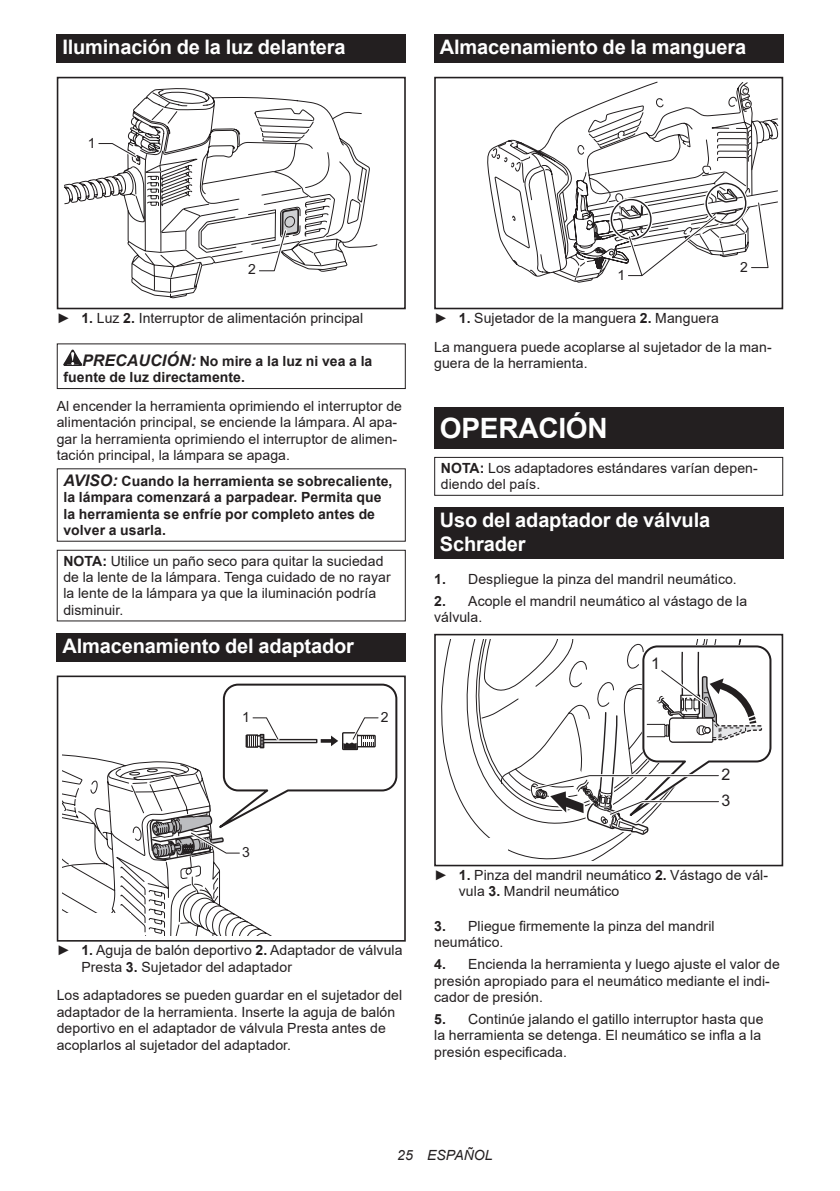
<style>
.page{position:relative;width:840px;height:1191px;background:#fff}
.page>*{position:absolute;margin:0;border:0;box-sizing:border-box;transform-origin:0 0}
.t1{font:700 28px "Arial";letter-spacing:-.01em;color:#fff}
.t2{font:700 20px/23.4px "Arial";letter-spacing:-.01em;color:#fff}
.t3{font:16px/26px "Arial";color:#231f20}
.t4{font:14px/16.4px "Arial";letter-spacing:.005em;color:#231f20}
.t5{font:700 14px/16.4px "Arial";letter-spacing:.005em;color:#231f20}
.t6{font:italic 14px "Arial";letter-spacing:.005em;color:#231f20}
.s1{font-weight:700}
.s2{font-style:italic;font-size:16px}
</style>
<div class="page">
<div style="left:57px;top:34px;width:348px;height:29px;background:#231f20"></div>
<svg style="left:64px;top:88px;width:285px;height:211px"></svg>
<div style="left:57px;top:281px;width:73px;height:28px;background:#fff"></div>
<div style="left:57px;top:77px;width:348px;height:232px;border:2px solid #231f20"></div>
<svg style="left:96px;top:140px;width:44px;height:22px"></svg>
<svg style="left:176px;top:112px;width:201px;height:162px"></svg>
<svg style="left:63px;top:349px;width:19px;height:17px"></svg>
<div style="left:57px;top:343px;width:348px;height:46px;border:1px solid #231f20"></div>
<div style="left:57px;top:550px;width:348px;height:71px;border:1px solid #231f20"></div>
<div style="left:57px;top:633px;width:348px;height:28px;background:#231f20"></div>
<div style="left:57px;top:675px;width:348px;height:266px;border:2px solid #231f20"></div>
<svg style="left:62px;top:683px;width:336px;height:253px"></svg>
<div style="left:434px;top:34px;width:348px;height:29px;background:#231f20"></div>
<svg style="left:487px;top:139px;width:50px;height:138px"></svg>
<svg style="left:537px;top:81px;width:213px;height:198px"></svg>
<svg style="left:566px;top:98px;width:212px;height:185px"></svg>
<div style="left:434px;top:77px;width:348px;height:232px;border:2px solid #231f20"></div>
<svg style="left:573px;top:164px;width:204px;height:116px"></svg>
<div style="left:434px;top:408px;width:348px;height:41px;background:#231f20"></div>
<div style="left:434px;top:457px;width:348px;height:39px;border:1px solid #231f20"></div>
<div style="left:434px;top:507px;width:348px;height:52px;background:#231f20"></div>
<svg style="left:441px;top:639px;width:58px;height:199px"></svg>
<div style="left:434px;top:634px;width:348px;height:232px;border:2px solid #231f20"></div>
<svg style="left:499px;top:634px;width:274px;height:232px"></svg>
<h2 class="t2" style="left:62px;top:36px;width:284px">Iluminación de la luz delantera</h2>
<p class="t4" style="left:88px;top:135px;width:9px">1</p>
<h2 class="t2" style="left:439px;top:36px;width:308px">Almacenamiento de la manguera</h2>
<p class="t4" style="left:248px;top:261px;width:9px">2</p>
<p class="t4" style="left:57px;top:310px;width:308px">► <span class="s1">1.</span> Luz <span class="s1">2.</span> Interruptor de alimentación principal</p>
<p class="t5" style="left:63px;top:353px;width:310px;text-indent:19px"><span class="s2">PRECAUCIÓN:</span> No mire a la luz ni vea a la fuente de luz directamente.</p>
<p class="t4" style="left:57px;top:398px;width:346px">Al encender la herramienta oprimiendo el interruptor de alimentación principal, se enciende la lámpara. Al apa&shy;gar la herramienta oprimiendo el interruptor de alimen&shy;tación principal, la lámpara se apaga.</p>
<p class="t5" style="left:63px;top:473px;width:330px"><span class="s2">AVISO:</span> Cuando la herramienta se sobrecaliente, la lámpara comenzará a parpadear. Permita que la herramienta se enfríe por completo antes de volver a usarla.</p>
<p class="t4" style="left:63px;top:552px;width:328px"><span class="s1">NOTA:</span> Utilice un paño seco para quitar la suciedad de la lente de la lámpara. Tenga cuidado de no rayar la lente de la lámpara ya que la iluminación podría disminuir.</p>
<h2 class="t2" style="left:62px;top:634px;width:293px">Almacenamiento del adaptador</h2>
<p class="t4" style="left:242px;top:709px;width:9px">1</p>
<p class="t4" style="left:380px;top:709px;width:9px">2</p>
<p class="t4" style="left:242px;top:843px;width:9px">3</p>
<p class="t4" style="left:81px;top:942px;width:322px;text-indent:-25px">► <span class="s1">1.</span> Aguja de balón deportivo <span class="s1">2.</span> Adaptador de válvula<br>Presta <span class="s1">3.</span> Sujetador del adaptador</p>
<p class="t4" style="left:57px;top:987px;width:347px">Los adaptadores se pueden guardar en el sujetador del adaptador de la herramienta. Inserte la aguja de balón deportivo en el adaptador de válvula Presta antes de acoplarlos al sujetador del adaptador.</p>
<p class="t4" style="left:617px;top:267px;width:9px">1</p>
<p class="t4" style="left:739px;top:259px;width:9px">2</p>
<p class="t4" style="left:434px;top:303px;width:339px;line-height:28.8px">► <span class="s1">1.</span> Sujetador de la manguera <span class="s1">2.</span> Manguera<br>La manguera puede acoplarse al sujetador de la man-</p>
<p class="t4" style="left:434px;top:355px;width:155px">guera de la herramienta.</p>
<h1 class="t1" style="left:439px;top:408px;width:169px">OPERACIÓN</h1>
<p class="t4" style="left:440px;top:459px;width:318px"><span class="s1">NOTA:</span> Los adaptadores estándares varían depen&shy;diendo del país.</p>
<h2 class="t2" style="left:439px;top:508px;width:272px">Uso del adaptador de válvula<br>Schrader</h2>
<p class="t4" style="left:434px;top:571px;width:304px"><span class="s1">1.</span> Despliegue la pinza del mandril neumático.</p>
<p class="t4" style="left:434px;top:593px;width:314px"><span class="s1">2.</span> Acople el mandril neumático al vástago de la válvula.</p>
<p class="t3" style="left:651px;top:650px;width:10px">1</p>
<p class="t3" style="left:721px;top:762px;width:10px">2<br>3</p>
<p class="t4" style="left:458px;top:866px;width:310px;text-indent:-25px">► <span class="s1">1.</span> Pinza del mandril neumático <span class="s1">2.</span> Vástago de vál&shy;vula <span class="s1">3.</span> Mandril neumático</p>
<p class="t4" style="left:434px;top:917px;width:282px"><span class="s1">3.</span> Pliegue firmemente la pinza del mandril neumático.</p>
<p class="t4" style="left:434px;top:956px;width:347px"><span class="s1">4.</span> Encienda la herramienta y luego ajuste el valor de presión apropiado para el neumático mediante el indi&shy;cador de presión.</p>
<p class="t4" style="left:434px;top:1011px;width:330px"><span class="s1">5.</span> Continúe jalando el gatillo interruptor hasta que la herramienta se detenga. El neumático se infla a la presión especificada.</p>
<p class="t6" style="left:397px;top:1146px;width:97px">25 ESPAÑOL</p>
</div>
